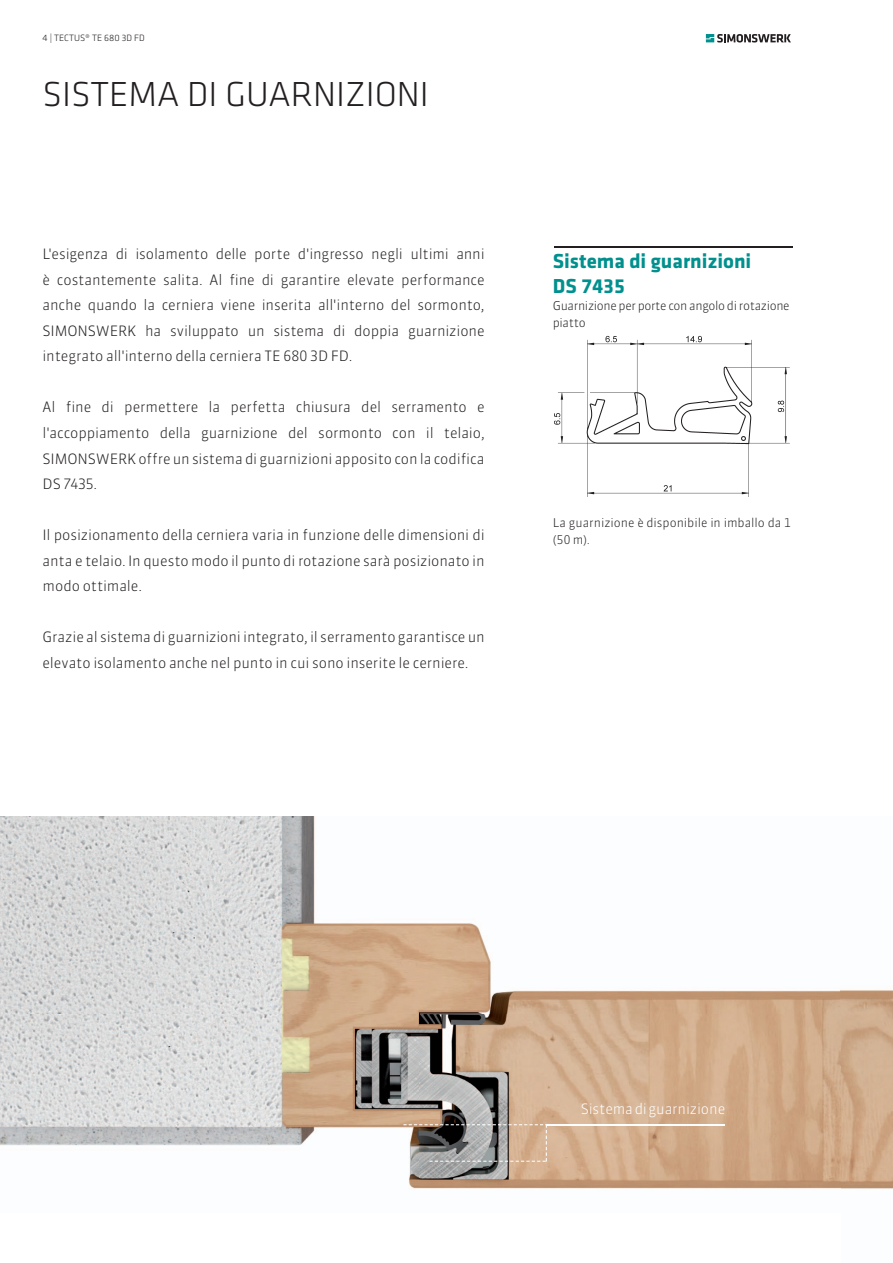
<style>
.page{position:relative;width:893px;height:1263px;background:#fff}
.page>*{position:absolute;margin:0;border:0;box-sizing:border-box;transform-origin:0 0}
.t1{font:300 36px "Klavika";color:#231f20}
.t2{font:700 21px/25.5px "Klavika";color:#00908e}
.t3{font:300 14.25px/25.5px "Simonswerk Sanuk";letter-spacing:-.01em;color:#231f20;text-align:justify}
.t4{font:300 14.25px "Simonswerk Sanuk";letter-spacing:-.01em;color:#fff}
.t5{font:300 12px/17px "Sanuk TF";letter-spacing:-.03em;color:#231f20}
.t6{font:300 12px/17px "Simonswerk Sanuk";letter-spacing:-.005em;color:#231f20}
.t7{font:300 9.45px "Klavika";color:#231f20}
</style>
<div class="page">
<svg style="left:706px;top:34px;width:85px;height:9px"></svg>
<img style="left:0;top:816px;width:893px;height:373px">
<svg style="left:403px;top:1124px;width:145px;height:38px"></svg>
<hr style="left:547px;top:1124px;width:178px;height:1px;background:#fff">
<img style="left:554px;top:336px;width:236px;height:160px">
<hr style="left:554px;top:247px;width:238px;height:1px;background:#231f20">
<p class="t7" style="left:43px;top:33px;width:104px">4 | TECTUS® TE 680 3D FD</p>
<h1 class="t1" style="left:43px;top:74px;width:388px">SISTEMA DI GUARNIZIONI</h1>
<p class="t3" style="left:43px;top:241px;width:444px">L'esigenza di isolamento delle porte d'ingresso negli ultimi anni è costantemente salita. Al fine di garantire elevate performance anche quando la cerniera viene inserita all'interno del sormonto, SIMONSWERK ha sviluppato un sistema di doppia guarnizione integrato all'interno della cerniera TE 680 3D FD.</p>
<p class="t3" style="left:43px;top:395px;width:444px">Al fine di permettere la perfetta chiusura del serramento e l'accoppiamento della guarnizione del sormonto con il telaio, SIMONSWERK offre un sistema di guarnizioni apposito con la codifica DS 7435.</p>
<p class="t3" style="left:43px;top:522px;width:444px">Il posizionamento della cerniera varia in funzione delle dimensioni di anta e telaio. In questo modo il punto di rotazione sarà posizionato in modo ottimale.</p>
<p class="t3" style="left:43px;top:624px;width:444px">Grazie al sistema di guarnizioni integrato, il serramento garantisce un elevato isolamento anche nel punto in cui sono inserite le cerniere.</p>
<h2 class="t2" style="left:553px;top:249px;width:200px">Sistema di guarnizioni<br>DS 7435</h2>
<p class="t5" style="left:553px;top:298px;width:238px">Guarnizione per porte con angolo di rotazione piatto</p>
<p class="t6" style="left:553px;top:514px;width:240px">La guarnizione è disponibile in imballo da 1 (50 m).</p>
<p class="t4" style="left:581px;top:1100px;width:146px">Sistema di guarnizione</p>
</div>
